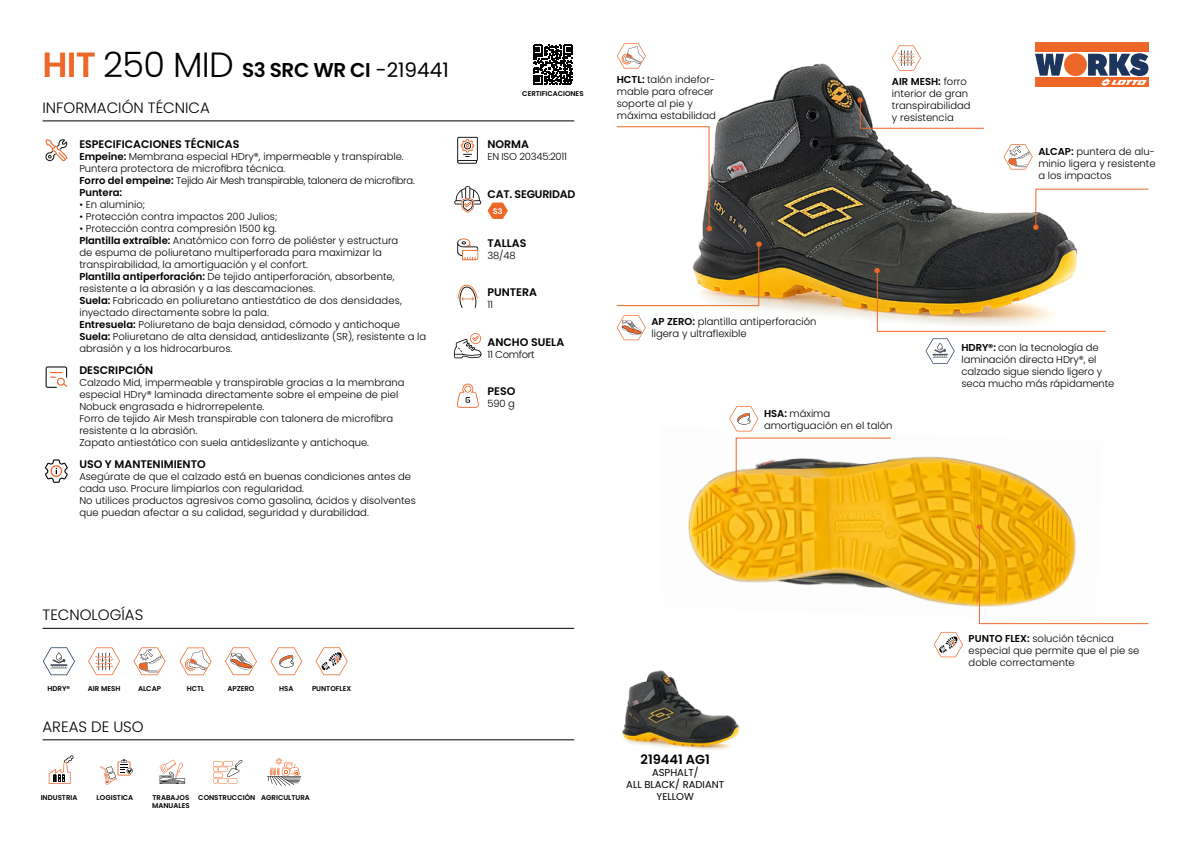
<style>
.page{position:relative;width:1191px;height:842px;background:#fff}
.page>*{position:absolute;margin:0;border:0;box-sizing:border-box;transform-origin:0 0}
.t1{font:600 20px "Poppins";letter-spacing:-.02em;color:#000}
.t2{font:300 15px "Poppins";color:#000}
.t3{font:600 13px "Poppins";color:#000}
.t4{font:600 11px "Poppins";color:#000}
.t5{font:600 11px "Poppins";letter-spacing:-.02em;color:#000}
.t6{font:300 10px/12px "Poppins";color:#000}
.t7{font:10px/12px "Poppins";color:#000;text-align:center}
.t8{font:300 10px "Poppins";letter-spacing:-.02em;color:#000}
.t9{font:300 10px "Poppins";letter-spacing:-.03em;color:#000}
.t10{font:700 8px "Maison Neue";color:#fff}
.t11{font:600 7px/8px "Poppins";color:#000}
.s1{font-size:35px;color:#ec6728}
.s2{font-weight:300;font-size:35px}
.s3{font-weight:400}
.s4{font-weight:600}
</style>
<div class="page">
<img style="left:658px;top:62px;width:452px;height:257px">
<img style="left:688px;top:431px;width:385px;height:176px">
<hr style="left:43px;top:628px;width:531px;height:1px;background:#000">
<svg style="left:270px;top:647px;width:32px;height:28px"></svg>
<svg style="left:315px;top:647px;width:33px;height:28px"></svg>
<hr style="left:43px;top:739px;width:531px;height:1px;background:#000">
<svg style="left:49px;top:755px;width:25px;height:29px"></svg>
<svg style="left:267px;top:758px;width:34px;height:28px"></svg>
<svg style="left:100px;top:759px;width:33px;height:25px"></svg>
<svg style="left:160px;top:760px;width:25px;height:24px"></svg>
<svg style="left:213px;top:760px;width:29px;height:23px"></svg>
<hr style="left:43px;top:121px;width:531px;height:1px;background:#000">
<svg style="left:487px;top:203px;width:21px;height:16px"></svg>
<div style="left:1064px;top:53px;width:22px;height:23px;background:#ec6728;border-radius:50%"></div>
<div style="left:1035px;top:78px;width:113px;height:9px;background:#ec6728"></div>
<svg style="left:1035px;top:54px;width:29px;height:22px"></svg>
<div style="left:1035px;top:42px;width:113px;height:9px;background:#ec6728"></div>
<svg style="left:1088px;top:53px;width:60px;height:33px"></svg>
<svg style="left:45px;top:139px;width:22px;height:22px"></svg>
<svg style="left:976px;top:524px;width:173px;height:100px"></svg>
<svg style="left:733px;top:438px;width:158px;height:55px"></svg>
<svg style="left:729px;top:406px;width:29px;height:25px"></svg>
<svg style="left:933px;top:632px;width:30px;height:25px"></svg>
<svg style="left:133px;top:647px;width:32px;height:28px"></svg>
<svg style="left:88px;top:647px;width:32px;height:28px"></svg>
<svg style="left:457px;top:238px;width:21px;height:22px"></svg>
<svg style="left:457px;top:383px;width:22px;height:25px"></svg>
<svg style="left:454px;top:333px;width:27px;height:25px"></svg>
<svg style="left:458px;top:284px;width:20px;height:24px"></svg>
<svg style="left:454px;top:186px;width:27px;height:27px"></svg>
<svg style="left:457px;top:137px;width:21px;height:27px"></svg>
<svg style="left:43px;top:647px;width:32px;height:28px"></svg>
<svg style="left:179px;top:647px;width:32px;height:28px"></svg>
<svg style="left:225px;top:647px;width:32px;height:28px"></svg>
<svg style="left:874px;top:268px;width:232px;height:64px"></svg>
<svg style="left:857px;top:97px;width:127px;height:32px"></svg>
<svg style="left:616px;top:242px;width:146px;height:64px"></svg>
<svg style="left:617px;top:315px;width:29px;height:25px"></svg>
<svg style="left:892px;top:45px;width:29px;height:26px"></svg>
<svg style="left:617px;top:43px;width:29px;height:26px"></svg>
<svg style="left:616px;top:126px;width:96px;height:105px"></svg>
<svg style="left:925px;top:338px;width:29px;height:26px"></svg>
<img style="left:622px;top:670px;width:118px;height:80px">
<svg style="left:45px;top:459px;width:23px;height:24px"></svg>
<svg style="left:46px;top:366px;width:21px;height:22px"></svg>
<svg style="left:1032px;top:189px;width:117px;height:41px"></svg>
<svg style="left:1003px;top:144px;width:29px;height:26px"></svg>
<svg style="left:533px;top:45px;width:40px;height:40px"></svg>
<h1 class="t1" style="left:43px;top:58px;width:408px"><span class="s1">HIT</span> <span class="s2">250 MID</span> S3 SRC WR CI <span class="s3">-219441</span></h1>
<h2 class="t2" style="left:43px;top:99px;width:169px">INFORMACIÓN TÉCNICA</h2>
<p class="t4" style="left:79px;top:138px;width:162px">ESPECIFICACIONES TÉCNICAS</p>
<p class="t6" style="left:79px;top:151px;width:337px"><span class="s4">Empeine:</span> Membrana especial HDry®, impermeable y transpirable.<br>Puntera protectora de microfibra técnica.<br><span class="s4">Forro del empeine:</span> Tejido Air Mesh transpirable, talonera de microfibra.<br><span class="s4">Puntera:</span></p>
<p class="t6" style="left:79px;top:199px;width:67px">• En aluminio;</p>
<p class="t6" style="left:79px;top:211px;width:199px">• Protección contra impactos 200 Julios;</p>
<p class="t6" style="left:79px;top:223px;width:348px">• Protección contra compresión 1500 kg.<br><span class="s4">Plantilla extraíble:</span> Anatómico con forro de poliéster y estructura<br>de espuma de poliuretano multiperforada para maximizar la transpirabilidad, la amortiguación y el confort.<br><span class="s4">Plantilla antiperforación:</span> De tejido antiperforación, absorbente, resistente a la abrasión y a las descamaciones.<br><span class="s4">Suela:</span> Fabricado en poliuretano antiestático de dos densidades, inyectado directamente sobre la pala.<br><span class="s4">Entresuela:</span> Poliuretano de baja densidad, cómodo y antichoque <span class="s4">Suela:</span> Poliuretano de alta densidad, antideslizante (SR), resistente a la abrasión y a los hidrocarburos.</p>
<p class="t4" style="left:79px;top:364px;width:75px">DESCRIPCIÓN</p>
<p class="t6" style="left:79px;top:377px;width:327px">Calzado Mid, impermeable y transpirable gracias a la membrana especial HDry® laminada directamente sobre el empeine de piel Nobuck engrasada e hidrorrepelente.<br>Forro de tejido Air Mesh transpirable con talonera de microfibra resistente a la abrasión.<br>Zapato antiestático con suela antideslizante y antichoque.</p>
<p class="t4" style="left:79px;top:457px;width:128px">USO Y MANTENIMIENTO</p>
<p class="t6" style="left:79px;top:470px;width:338px">Asegúrate de que el calzado está en buenas condiciones antes de cada uso. Procure limpiarlos con regularidad.<br>No utilices productos agresivos como gasolina, ácidos y disolventes que puedan afectar a su calidad, seguridad y durabilidad.</p>
<h2 class="t2" style="left:43px;top:606px;width:102px">TECNOLOGÍAS</h2>
<p class="t11" style="left:48px;top:685px;width:24px">HDRY®</p>
<p class="t11" style="left:88px;top:685px;width:34px">AIR MESH</p>
<p class="t11" style="left:138px;top:685px;width:24px">ALCAP</p>
<p class="t11" style="left:187px;top:685px;width:19px">HCTL</p>
<p class="t11" style="left:227px;top:685px;width:29px">APZERO</p>
<p class="t11" style="left:279px;top:685px;width:16px">HSA</p>
<p class="t11" style="left:312px;top:685px;width:41px">PUNTOFLEX</p>
<h2 class="t2" style="left:43px;top:718px;width:103px">AREAS DE USO</h2>
<p class="t11" style="left:41px;top:793px;width:38px">INDUSTRIA</p>
<p class="t11" style="left:97px;top:793px;width:38px">LOGISTICA</p>
<p class="t11" style="left:152px;top:793px;width:39px">TRABAJOS<br>MANUALES</p>
<p class="t11" style="left:198px;top:793px;width:113px">CONSTRUCCIÓN AGRICULTURA</p>
<p class="t11" style="left:522px;top:90px;width:63px">CERTIFICACIONES</p>
<p class="t4" style="left:487px;top:138px;width:43px">NORMA</p>
<p class="t8" style="left:487px;top:151px;width:81px">EN ISO 20345:2011</p>
<p class="t5" style="left:487px;top:188px;width:89px">CAT. SEGURIDAD</p>
<p class="t10" style="left:493px;top:206px;width:11px">S3</p>
<p class="t4" style="left:487px;top:237px;width:40px">TALLAS</p>
<p class="t6" style="left:487px;top:250px;width:30px">38/48</p>
<p class="t4" style="left:487px;top:286px;width:51px">PUNTERA</p>
<p class="t6" style="left:487px;top:299px;width:7px">11</p>
<p class="t4" style="left:487px;top:336px;width:78px">ANCHO SUELA</p>
<p class="t9" style="left:487px;top:348px;width:49px">11 Comfort</p>
<p class="t4" style="left:487px;top:385px;width:29px">PESO</p>
<p class="t6" style="left:487px;top:398px;width:29px">590 g</p>
<p class="t6" style="left:617px;top:73px;width:101px"><span class="s4">HCTL:</span> talón indefor&shy;mable para ofrecer soporte al pie y máxima estabilidad</p>
<p class="t6" style="left:892px;top:76px;width:80px"><span class="s4">AIR MESH:</span> forro interior de gran transpirabilidad y resistencia</p>
<p class="t6" style="left:651px;top:316px;width:167px"><span class="s4">AP ZERO:</span> plantilla antiperforación ligera y ultraflexible</p>
<p class="t6" style="left:1038px;top:145px;width:119px;text-align:justify"><span class="s4">ALCAP:</span> puntera de alu&shy;minio ligera y resistente a los impactos</p>
<p class="t6" style="left:764px;top:407px;width:130px"><span class="s4">HSA:</span> máxima amortiguación en el talón</p>
<p class="t6" style="left:961px;top:341px;width:154px"><span class="s4">HDRY®:</span> con la tecnología de laminación directa HDry®, el calzado sigue siendo ligero y seca mucho más rápidamente</p>
<h3 class="t3" style="left:640px;top:752px;width:71px">219441 AG1</h3>
<p class="t7" style="left:626px;top:767px;width:99px">ASPHALT/<br>ALL BLACK/ RADIANT<br>YELLOW</p>
<p class="t6" style="left:968px;top:633px;width:172px"><span class="s4">PUNTO FLEX:</span> solución técnica especial que permite que el pie se doble correctamente</p>
</div>
